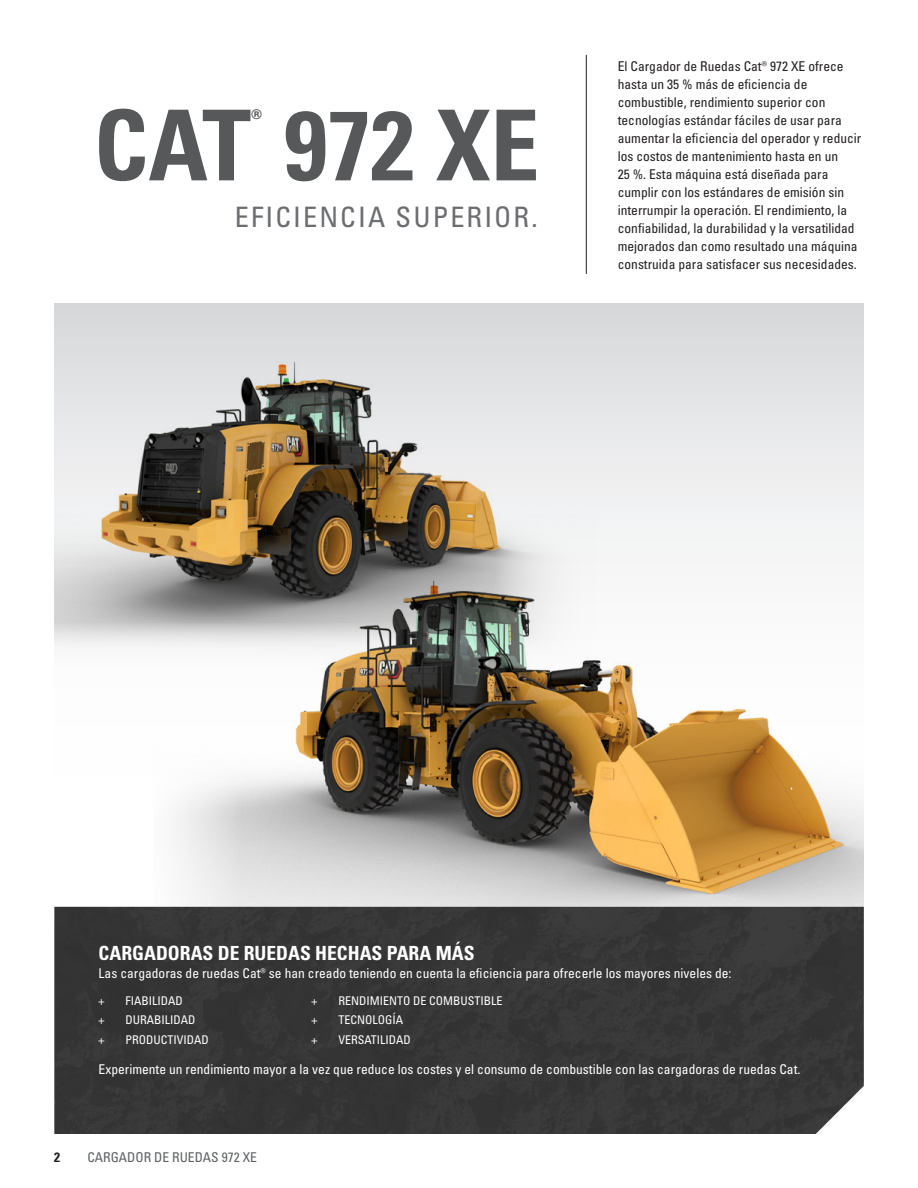
<style>
.page{position:relative;width:918px;height:1188px;background:#fff}
.page>*{position:absolute;margin:0;border:0;box-sizing:border-box;transform-origin:0 0}
.t1{font:97.95px "Univers LTCYR 67 Bold Cond";color:#57585a}
.t2{font:condensed 28.2px "Univers LTCYR 57";letter-spacing:.075em;color:#6c6d70}
.t3{font:27.45px "Univers LTCYR 67 Bold Cond";color:#57585a}
.t4{font:19.5px "Univers LTCYR 67 Bold Cond";color:#fff}
.t5{font:condensed 13.5px/18px "Univers LTCYR 57";color:#231f20}
.t6{font:condensed 13.5px "Univers LTCYR 57";color:#fff}
.t7{font:condensed 13.5px "Univers LTCYR 57";color:#5d6163}
.t8{font:13.5px "Univers LTCYR 67 Bold Cond";color:#231f20}
.t9{font:condensed 12px "Univers LTCYR 57";color:#fff}
</style>
<div class="page">
<div style="left:603px;top:303px;width:261px;height:113px;background:#dedfe1"></div>
<div style="left:54px;top:907px;width:810px;height:227px;background:#363637"></div>
<hr style="left:586px;top:55px;width:1px;height:219px;background:#231f20">
<img style="left:153px;top:416px;width:711px;height:491px">
<img style="left:54px;top:303px;width:549px;height:374px">
<h1 class="t1" style="left:94px;top:85px;width:447px">CAT 972 XE</h1>
<h3 class="t3" style="left:251px;top:103px;width:13px">®</h3>
<h2 class="t2" style="left:235px;top:199px;width:304px">EFICIENCIA SUPERIOR.</h2>
<p class="t5" style="left:618px;top:57px;width:245px">El Cargador de Ruedas Cat® 972 XE ofrece hasta un 35 % más de eficiencia de combustible, rendimiento superior con tecnologías estándar fáciles de usar para aumentar la eficiencia del operador y reducir los costos de mantenimiento hasta en un<br>25 %. Esta máquina está diseñada para cumplir con los estándares de emisión sin interrumpir la operación. El rendimiento, la confiabilidad, la durabilidad y la versatilidad mejorados dan como resultado una máquina construida para satisfacer sus necesidades.</p>
<h3 class="t4" style="left:99px;top:941px;width:378px">CARGADORAS DE RUEDAS HECHAS PARA MÁS</h3>
<p class="t6" style="left:99px;top:964px;width:634px">Las cargadoras de ruedas Cat® se han creado teniendo en cuenta la eficiencia para ofrecerle los mayores niveles de:</p>
<p class="t9" style="left:311px;top:993px;width:7px">+</p>
<p class="t9" style="left:338px;top:993px;width:166px">RENDIMIENTO DE COMBUSTIBLE</p>
<p class="t9" style="left:311px;top:1012px;width:7px">+</p>
<p class="t9" style="left:338px;top:1012px;width:66px">TECNOLOGÍA</p>
<p class="t9" style="left:311px;top:1032px;width:7px">+</p>
<p class="t9" style="left:338px;top:1032px;width:74px">VERSATILIDAD</p>
<p class="t6" style="left:99px;top:1060px;width:703px">Experimente un rendimiento mayor a la vez que reduce los costes y el consumo de combustible con las cargadoras de ruedas Cat.</p>
<p class="t9" style="left:99px;top:993px;width:7px">+</p>
<p class="t9" style="left:126px;top:993px;width:59px">FIABILIDAD</p>
<p class="t9" style="left:99px;top:1012px;width:7px">+</p>
<p class="t9" style="left:126px;top:1012px;width:71px">DURABILIDAD</p>
<p class="t9" style="left:99px;top:1032px;width:7px">+</p>
<p class="t9" style="left:126px;top:1032px;width:85px">PRODUCTIVIDAD</p>
<p class="t8" style="left:54px;top:1149px;width:7px">2</p>
<p class="t7" style="left:87px;top:1148px;width:171px">CARGADOR DE RUEDAS 972 XE</p>
</div>
